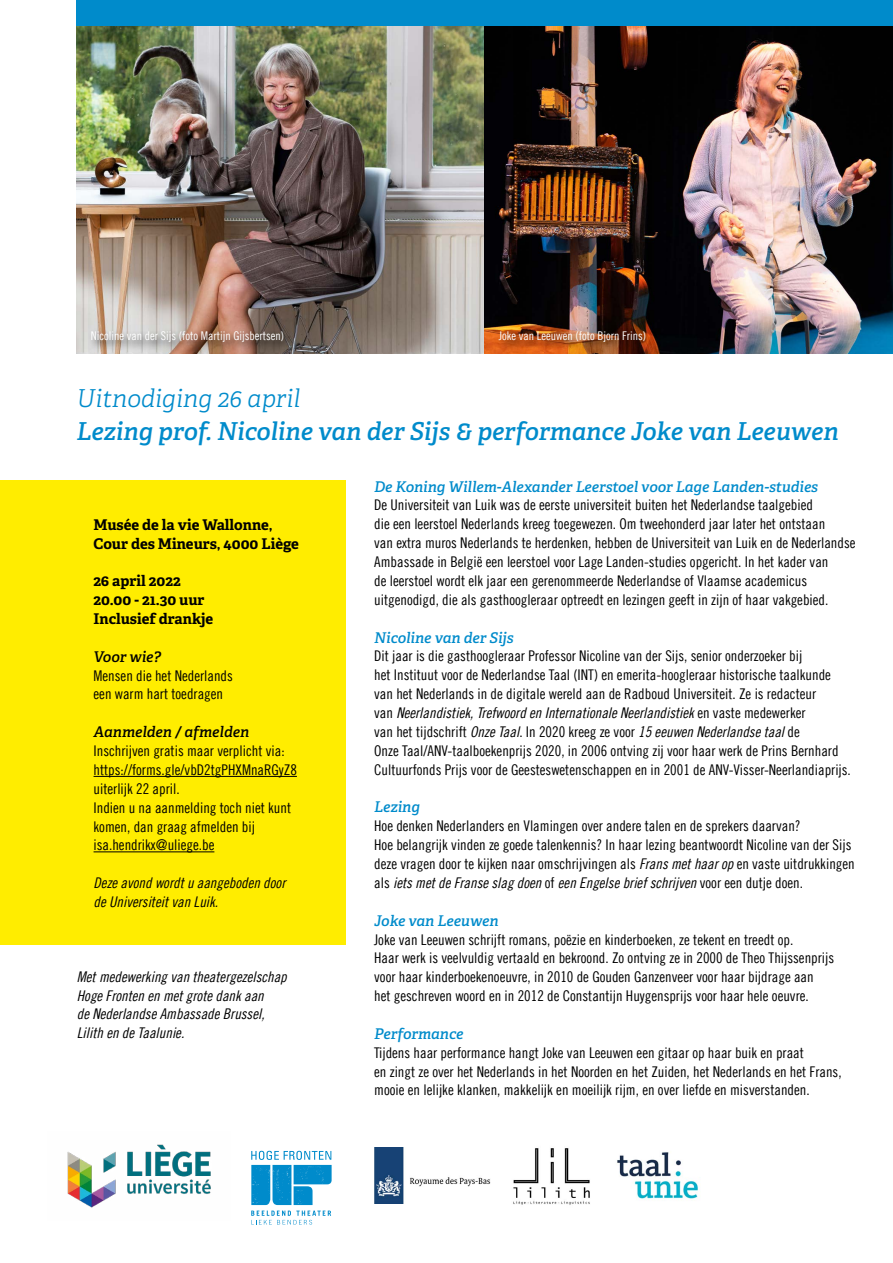
<style>
.page{position:relative;width:893px;height:1263px;background:#fff}
.page>*{position:absolute;margin:0;border:0;box-sizing:border-box;transform-origin:0 0}
.t1{font:italic 600 24.6px "Adelle";color:#008bcb}
.t2{font:italic 300 24.6px "Adelle";color:#008bcb}
.t3{font:14.7px/18.9px "Trade Gothic LT Cond Eighteen";color:#000}
.t4{font:14.7px/18.9px "Trade Gothic LT Cond Eighteen Obl";color:#000}
.t5{font:italic 600 14.7px "Adelle";color:#008bcb}
.t6{font:700 14.7px/18.9px "Adelle";color:#000}
.t7{font:italic 600 14.7px "Adelle";color:#000}
.t8{font:12px "Trade Gothic LT Cond Eighteen";color:#fff}
.s1{font-family:"Trade Gothic LT Cond Eighteen"}
.s2{font-family:"Trade Gothic LT Cond Eighteen Obl"}
</style>
<div class="page">
<div style="left:0;top:480px;width:346px;height:465px;background:#ffed00"></div>
<hr style="left:94px;top:776px;width:203px;height:1px;background:#000">
<hr style="left:94px;top:851px;width:120px;height:1px;background:#000">
<img style="left:77px;top:26px;width:408px;height:328px">
<svg style="left:251px;top:1151px;width:81px;height:73px"></svg>
<img style="left:485px;top:26px;width:408px;height:328px">
<div style="left:77px;top:0;width:816px;height:26px;background:#008bcb"></div>
<img style="left:617px;top:1152px;width:81px;height:47px">
<img style="left:374px;top:1148px;width:117px;height:55px">
<img style="left:513px;top:1148px;width:77px;height:57px">
<div style="left:496px;top:328px;width:161px;height:26px;background:#000;opacity:.75"></div>
<div style="left:88px;top:328px;width:207px;height:26px;background:#000;opacity:.75"></div>
<img style="left:67px;top:1144px;width:144px;height:64px">
<p class="t8" style="left:91px;top:329px;width:195px">Nicoline van der Sijs (foto Martijn Gijsbertsen)</p>
<p class="t8" style="left:499px;top:329px;width:149px">Joke van Leeuwen (foto Bjorn Frins)</p>
<h1 class="t2" style="left:77px;top:384px;width:225px">Uitnodiging 26 april</h1>
<h1 class="t1" style="left:77px;top:416px;width:764px">Lezing prof. Nicoline van der Sijs &amp; performance Joke van Leeuwen</h1>
<p class="t6" style="left:94px;top:515px;width:207px">Musée de la vie Wallonne,<br>Cour des Mineurs, 4000 Liège</p>
<p class="t6" style="left:94px;top:572px;width:121px">26 april 2022<br>20.00 - 21.30 uur<br>Inclusief drankje</p>
<p class="t7" style="left:94px;top:647px;width:69px">Voor wie?</p>
<p class="t3" style="left:94px;top:666px;width:141px">Mensen die het Nederlands een warm hart toedragen</p>
<p class="t7" style="left:94px;top:723px;width:157px">Aanmelden / afmelden</p>
<p class="t3" style="left:94px;top:741px;width:205px">Inschrijven gratis maar verplicht via: https://forms.gle/vbD2tgPHXMnaRGyZ8 uiterlijk 22 april.<br>Indien u na aanmelding toch niet kunt komen, dan graag afmelden bij isa.hendrikx@uliege.be</p>
<p class="t4" style="left:94px;top:873px;width:193px">Deze avond wordt u aangeboden door de Universiteit van Luik.</p>
<p class="t4" style="left:77px;top:967px;width:211px">Met medewerking van theatergezelschap<br>Hoge Fronten en met grote dank aan<br>de Nederlandse Ambassade Brussel,<br>Lilith en de Taalunie.</p>
<p class="t5" style="left:374px;top:477px;width:445px">De Koning Willem-Alexander Leerstoel voor Lage Landen-studies</p>
<p class="t3" style="left:374px;top:496px;width:483px">De Universiteit van Luik was de eerste universiteit buiten het Nederlandse taalgebied<br>die een leerstoel Nederlands kreeg toegewezen. Om tweehonderd jaar later het ontstaan<br>van extra muros Nederlands te herdenken, hebben de Universiteit van Luik en de Nederlandse Ambassade in België een leerstoel voor Lage Landen-studies opgericht. In het kader van<br>de leerstoel wordt elk jaar een gerenommeerde Nederlandse of Vlaamse academicus uitgenodigd, die als gasthoogleraar optreedt en lezingen geeft in zijn of haar vakgebied.</p>
<p class="t5" style="left:374px;top:628px;width:141px">Nicoline van der Sijs</p>
<p class="t3" style="left:374px;top:646px;width:458px">Dit jaar is die gasthoogleraar Professor Nicoline van der Sijs, senior onderzoeker bij<br>het Instituut voor de Nederlandse Taal (INT) en emerita-hoogleraar historische taalkunde van het Nederlands in de digitale wereld aan de Radboud Universiteit. Ze is redacteur</p>
<p class="t4" style="left:374px;top:703px;width:433px"><span class="s1">van</span> Neerlandistiek, Trefwoord en Internationale Neerlandistiek <span class="s1">en vaste medewerker</span></p>
<p class="t3" style="left:374px;top:722px;width:478px">van het tijdschrift <span class="s2">Onze Taal</span>. In 2020 kreeg ze voor <span class="s2">15 eeuwen Nederlandse taal</span> de<br>Onze Taal/ANV-taalboekenprijs 2020, in 2006 ontving zij voor haar werk de Prins Bernhard<br>Cultuurfonds Prijs voor de Geesteswetenschappen en in 2001 de ANV-Visser-Neerlandiaprijs.</p>
<p class="t5" style="left:374px;top:798px;width:47px">Lezing</p>
<p class="t3" style="left:374px;top:816px;width:482px">Hoe denken Nederlanders en Vlamingen over andere talen en de sprekers daarvan?<br>Hoe belangrijk vinden ze goede talenkennis? In haar lezing beantwoordt Nicoline van der Sijs deze vragen door te kijken naar omschrijvingen als <span class="s2">Frans met haar op</span> en vaste uitdrukkingen</p>
<p class="t4" style="left:374px;top:873px;width:430px"><span class="s1">als</span> iets met de Franse slag doen <span class="s1">of</span> een Engelse brief schrijven <span class="s1">voor een dutje doen.</span></p>
<p class="t5" style="left:374px;top:911px;width:126px">Joke van Leeuwen</p>
<p class="t3" style="left:374px;top:930px;width:461px">Joke van Leeuwen schrijft romans, poëzie en kinderboeken, ze tekent en treedt op.<br>Haar werk is veelvuldig vertaald en bekroond. Zo ontving ze in 2000 de Theo Thijssenprijs voor haar kinderboekenoeuvre, in 2010 de Gouden Ganzenveer voor haar bijdrage aan<br>het geschreven woord en in 2012 de Constantijn Huygensprijs voor haar hele oeuvre.</p>
<p class="t5" style="left:374px;top:1024px;width:91px">Performance</p>
<p class="t3" style="left:374px;top:1043px;width:469px">Tijdens haar performance hangt Joke van Leeuwen een gitaar op haar buik en praat<br>en zingt ze over het Nederlands in het Noorden en het Zuiden, het Nederlands en het Frans, mooie en lelijke klanken, makkelijk en moeilijk rijm, en over liefde en misverstanden.</p>
</div>
